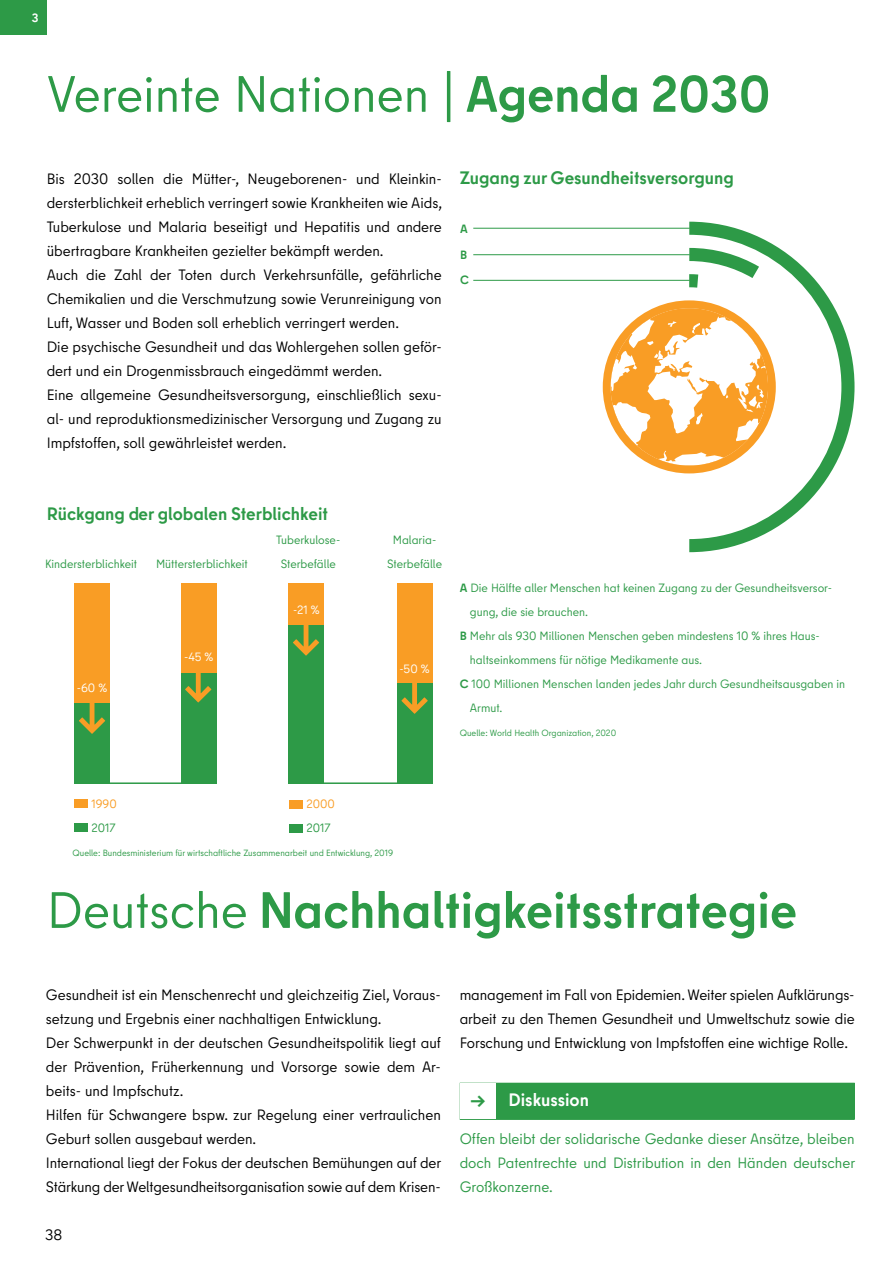
<style>
.page{position:relative;width:893px;height:1263px;background:#fff}
.page>*{position:absolute;margin:0;border:0;box-sizing:border-box;transform-origin:0 0}
.t1{font:700 51px "Berlin Type";color:#2d9a47}
.t2{font:51px "Berlin Type";color:#2d9a47}
.t3{font:700 18px "Berlin Type";color:#2d9a47}
.t4{font:700 18px "Berlin Type";color:#fff}
.t5{font:15px/24px "Berlin Type";color:#000}
.t6{font:15px/24px "Berlin Type";color:#2d9a47;text-align:justify}
.t7{font:12px/24px "Berlin Type";color:#2d9a47;text-align:center}
.t8{font:12px "Berlin Type";color:#fff}
.t9{font:12px "Berlin Type";color:#f99d25}
.t10{font:700 12px/25.5px "Berlin Type";color:#2d9a47}
.t11{font:700 12px "Berlin Type";color:#fff}
.t12{font:9px "Berlin Type";color:#2d9a47}
.s1{font-weight:700}
.s2{font-weight:400}
.s3{font-size:15px;color:#1b3668}
.s4{font-size:21px;color:#2d9a47}
</style>
<div class="page">
<div style="left:0;top:0;width:47px;height:35px;background:#2d9a47"></div>
<div style="left:74px;top:584px;width:36px;height:200px;background:#f99d25"></div>
<div style="left:181px;top:584px;width:35px;height:200px;background:#f99d25"></div>
<div style="left:289px;top:584px;width:35px;height:200px;background:#f99d25"></div>
<div style="left:397px;top:584px;width:35px;height:200px;background:#f99d25"></div>
<div style="left:74px;top:704px;width:36px;height:80px;background:#2d9a47"></div>
<div style="left:181px;top:674px;width:35px;height:110px;background:#2d9a47"></div>
<div style="left:289px;top:626px;width:35px;height:158px;background:#2d9a47"></div>
<div style="left:397px;top:684px;width:35px;height:100px;background:#2d9a47"></div>
<svg style="left:79px;top:703px;width:26px;height:31px"></svg>
<svg style="left:185px;top:673px;width:26px;height:29px"></svg>
<svg style="left:293px;top:625px;width:26px;height:31px"></svg>
<svg style="left:401px;top:683px;width:27px;height:31px"></svg>
<div style="left:75px;top:799px;width:13px;height:9px;background:#f99d25"></div>
<div style="left:290px;top:800px;width:13px;height:9px;background:#f99d25"></div>
<div style="left:75px;top:823px;width:13px;height:9px;background:#2d9a47"></div>
<div style="left:290px;top:824px;width:13px;height:9px;background:#2d9a47"></div>
<hr style="left:75px;top:782px;width:141px;height:2px;background:#2d9a47">
<hr style="left:288px;top:782px;width:144px;height:2px;background:#2d9a47">
<div style="left:460px;top:1083px;width:395px;height:36px;background:#2d9a47"></div>
<div style="left:460px;top:1083px;width:395px;height:37px;border:2px solid #2d9a47"></div>
<div style="left:460px;top:1083px;width:36px;height:36px;background:#fff"></div>
<svg style="left:689px;top:222px;width:165px;height:330px"></svg>
<svg style="left:603px;top:300px;width:173px;height:173px"></svg>
<svg style="left:689px;top:248px;width:70px;height:40px"></svg>
<hr style="left:473px;top:228px;width:217px;height:1px;background:#2d9a47">
<hr style="left:473px;top:254px;width:217px;height:1px;background:#2d9a47">
<hr style="left:473px;top:280px;width:217px;height:1px;background:#2d9a47">
<p class="t11" style="left:32px;top:10px;width:8px">3</p>
<h1 class="t2" style="left:47px;top:62px;width:725px">Vereinte Nationen | <span class="s1">Agenda 2030</span></h1>
<p class="t5" style="left:47px;top:167px;width:397px">Bis 2030 sollen die Mütter-, Neugeborenen- und Kleinkin&shy;dersterblichkeit erheblich verringert sowie Krankheiten wie Aids, Tuberkulose und Malaria beseitigt und Hepatitis und andere übertragbare Krankheiten gezielter bekämpft werden.<br>Auch die Zahl der Toten durch Verkehrsunfälle, gefährliche Chemikalien und die Verschmutzung sowie Verunreinigung von Luft, Wasser und Boden soll erheblich verringert werden.<br>Die psychische Gesundheit und das Wohlergehen sollen geför&shy;dert und ein Drogenmissbrauch eingedämmt werden.<br>Eine allgemeine Gesundheitsversorgung, einschließlich sexu&shy;al- und reproduktionsmedizinischer Versorgung und Zugang zu Impfstoffen, soll gewährleistet werden.</p>
<p class="t3" style="left:460px;top:166px;width:276px">Zugang zur Gesundheitsversorgung</p>
<p class="t10" style="left:460px;top:216px;width:10px">A<br>B<br>C</p>
<p class="t3" style="left:47px;top:502px;width:283px">Rückgang der globalen Sterblichkeit</p>
<p class="t7" style="left:45px;top:552px;width:94px">Kindersterblichkeit</p>
<p class="t7" style="left:156px;top:552px;width:93px">Müttersterblichkeit</p>
<p class="t8" style="left:77px;top:680px;width:32px">-60 %</p>
<p class="t8" style="left:184px;top:649px;width:31px">-45 %</p>
<p class="t7" style="left:276px;top:528px;width:66px">Tuberkulose-<br>Sterbefälle</p>
<p class="t7" style="left:387px;top:528px;width:57px">Malaria-<br>Sterbefälle</p>
<p class="t8" style="left:293px;top:602px;width:28px">-21 %</p>
<p class="t8" style="left:400px;top:661px;width:32px">-50 %</p>
<p class="t7" style="left:460px;top:576px;width:374px"><span class="s1">A</span> Die Hälfte aller Menschen hat keinen Zugang zu der Gesundheitsversor-</p>
<p class="t7" style="left:470px;top:600px;width:120px">gung, die sie brauchen.</p>
<p class="t7" style="left:460px;top:624px;width:362px"><span class="s1">B</span> Mehr als 930 Millionen Menschen geben mindestens 10 % ihres Haus-</p>
<p class="t7" style="left:470px;top:648px;width:234px">haltseinkommens für nötige Medikamente aus.</p>
<p class="t7" style="left:460px;top:672px;width:387px"><span class="s1">C</span> 100 Millionen Menschen landen jedes Jahr durch Gesundheitsausgaben in</p>
<p class="t7" style="left:470px;top:696px;width:34px">Armut.</p>
<p class="t12" style="left:460px;top:727px;width:158px">Quelle: World Health Organization, 2020</p>
<p class="t9" style="left:92px;top:796px;width:27px">1990</p>
<p class="t9" style="left:306px;top:796px;width:30px">2000</p>
<p class="t7" style="left:92px;top:816px;width:26px">2017</p>
<p class="t7" style="left:306px;top:816px;width:26px">2017</p>
<p class="t12" style="left:72px;top:847px;width:322px">Quelle: Bundesministerium für wirtschaftliche Zusammenarbeit und Entwicklung, 2019</p>
<h1 class="t1" style="left:47px;top:877px;width:752px"><span class="s2">Deutsche</span> Nachhaltigkeitsstrategie</h1>
<p class="t5" style="left:46px;top:983px;width:397px">Gesundheit ist ein Menschenrecht und gleichzeitig Ziel, Voraus&shy;setzung und Ergebnis einer nachhaltigen Entwicklung.<br>Der Schwerpunkt in der deutschen Gesundheitspolitik liegt auf der Prävention, Früherkennung und Vorsorge sowie dem Ar&shy;beits- und Impfschutz.<br>Hilfen für Schwangere bspw. zur Regelung einer vertraulichen Geburt sollen ausgebaut werden.<br>International liegt der Fokus der deutschen Bemühungen auf der Stärkung der Weltgesundheitsorganisation sowie auf dem Krisen-</p>
<p class="t5" style="left:460px;top:983px;width:396px;text-align:justify">management im Fall von Epidemien. Weiter spielen Aufklärungs&shy;arbeit zu den Themen Gesundheit und Umweltschutz sowie die Forschung und Entwicklung von Impfstoffen eine wichtige Rolle.</p>
<p class="t4" style="left:467px;top:1078px;width:72px"><span class="s3">→</span> Kritik</p>
<p class="t4" style="left:470px;top:1088px;width:120px"><span class="s4">→</span> Diskussion</p>
<p class="t6" style="left:460px;top:1127px;width:397px">Offen bleibt der solidarische Gedanke dieser Ansätze, bleiben doch Patentrechte und Distribution in den Händen deutscher Großkonzerne.</p>
<p class="t5" style="left:45px;top:1223px;width:19px">38</p>
</div>
